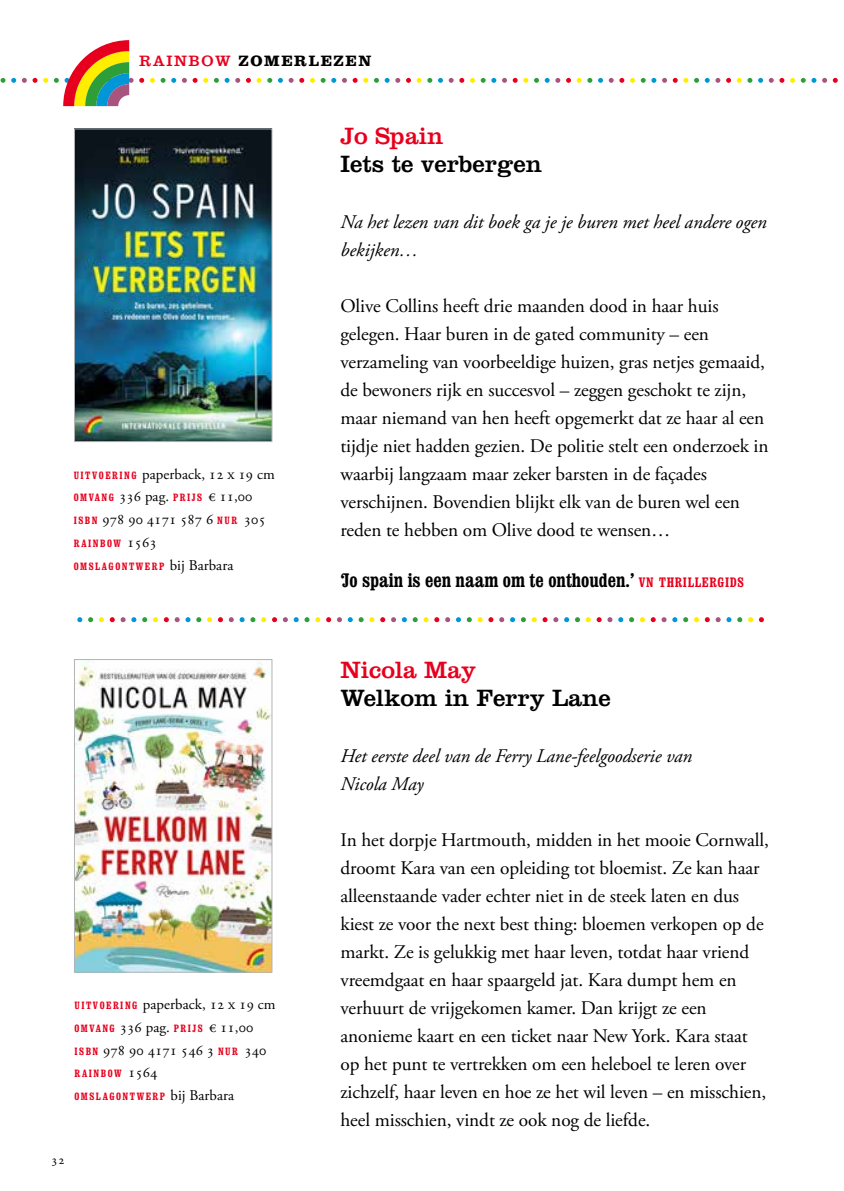
<style>
.page{position:relative;width:844px;height:1191px;background:#fff}
.page>*{position:absolute;margin:0;border:0;box-sizing:border-box;transform-origin:0 0}
.t1{font:24.5px "Clarendon";color:#000}
.t2{font:24.5px "Clarendon";color:#e7001d}
.t3{font:19.25px/28px "Adobe Garamond Pro";letter-spacing:-.005em;color:#000}
.t4{font:italic 19.25px/28px "Adobe Garamond Pro";letter-spacing:-.005em;color:#000}
.t5{font:700 condensed 19.25px "Clarendon BT";color:#000}
.t6{font:700 15.58px "Clarendon";letter-spacing:.1em;color:#000}
.t7{font:14.88px/22.8px "Adobe Garamond Pro";letter-spacing:.005em;color:#000}
.t8{font:12.25px "Minion Pro";color:#000}
.t9{font:700 condensed 10.33px "Clarendon BT";letter-spacing:.145em;color:#e7001d}
.s1{font-weight:400;color:#e7001d}
.s2{font-family:"Clarendon BT";font-weight:700;font-stretch:condensed;font-size:10.33px;color:#e7001d}
.s3{font-family:"Adobe Garamond Pro";font-weight:400;font-stretch:normal;font-size:14.88px;color:#000}
.s4{font-size:13.47px;color:#e7001d}
</style>
<div class="page">
<svg style="left:832px;top:78px;width:5px;height:5px"></svg>
<svg style="left:811px;top:78px;width:15px;height:5px"></svg>
<svg style="left:800px;top:78px;width:5px;height:5px"></svg>
<svg style="left:779px;top:78px;width:15px;height:5px"></svg>
<svg style="left:768px;top:78px;width:5px;height:5px"></svg>
<svg style="left:747px;top:78px;width:15px;height:5px"></svg>
<svg style="left:736px;top:78px;width:5px;height:5px"></svg>
<svg style="left:726px;top:78px;width:4px;height:5px"></svg>
<svg style="left:715px;top:78px;width:5px;height:5px"></svg>
<svg style="left:704px;top:78px;width:5px;height:5px"></svg>
<svg style="left:694px;top:78px;width:4px;height:5px"></svg>
<svg style="left:683px;top:78px;width:5px;height:5px"></svg>
<svg style="left:662px;top:78px;width:15px;height:5px"></svg>
<svg style="left:651px;top:78px;width:5px;height:5px"></svg>
<svg style="left:630px;top:78px;width:15px;height:5px"></svg>
<svg style="left:619px;top:78px;width:5px;height:5px"></svg>
<svg style="left:598px;top:78px;width:15px;height:5px"></svg>
<svg style="left:587px;top:78px;width:5px;height:5px"></svg>
<svg style="left:566px;top:78px;width:15px;height:5px"></svg>
<svg style="left:555px;top:78px;width:5px;height:5px"></svg>
<svg style="left:534px;top:78px;width:15px;height:5px"></svg>
<svg style="left:523px;top:78px;width:5px;height:5px"></svg>
<svg style="left:502px;top:78px;width:15px;height:5px"></svg>
<svg style="left:491px;top:78px;width:5px;height:5px"></svg>
<svg style="left:470px;top:78px;width:15px;height:5px"></svg>
<svg style="left:459px;top:78px;width:5px;height:5px"></svg>
<svg style="left:438px;top:78px;width:15px;height:5px"></svg>
<svg style="left:427px;top:78px;width:5px;height:5px"></svg>
<svg style="left:406px;top:78px;width:15px;height:5px"></svg>
<svg style="left:395px;top:78px;width:5px;height:5px"></svg>
<svg style="left:374px;top:78px;width:15px;height:5px"></svg>
<svg style="left:363px;top:78px;width:5px;height:5px"></svg>
<svg style="left:342px;top:78px;width:15px;height:5px"></svg>
<svg style="left:331px;top:78px;width:5px;height:5px"></svg>
<svg style="left:310px;top:78px;width:15px;height:5px"></svg>
<svg style="left:299px;top:78px;width:5px;height:5px"></svg>
<svg style="left:278px;top:78px;width:15px;height:5px"></svg>
<svg style="left:267px;top:78px;width:5px;height:5px"></svg>
<svg style="left:246px;top:78px;width:15px;height:5px"></svg>
<svg style="left:235px;top:78px;width:5px;height:5px"></svg>
<svg style="left:214px;top:78px;width:15px;height:5px"></svg>
<svg style="left:203px;top:78px;width:5px;height:5px"></svg>
<svg style="left:182px;top:78px;width:15px;height:5px"></svg>
<svg style="left:171px;top:78px;width:5px;height:5px"></svg>
<svg style="left:150px;top:78px;width:15px;height:5px"></svg>
<svg style="left:139px;top:78px;width:5px;height:5px"></svg>
<svg style="left:43px;top:78px;width:5px;height:5px"></svg>
<svg style="left:33px;top:78px;width:4px;height:5px"></svg>
<svg style="left:22px;top:78px;width:5px;height:5px"></svg>
<svg style="left:1px;top:78px;width:15px;height:5px"></svg>
<svg style="left:54px;top:40px;width:79px;height:66px"></svg>
<img style="left:76px;top:661px;width:194px;height:309px">
<div style="left:74px;top:659px;width:198px;height:313px;border:1px solid #b1b4b4"></div>
<img style="left:76px;top:131px;width:194px;height:309px">
<div style="left:74px;top:129px;width:198px;height:313px;border:1px solid #b1b4b4"></div>
<svg style="left:77px;top:617px;width:5px;height:5px"></svg>
<svg style="left:88px;top:617px;width:5px;height:5px"></svg>
<svg style="left:99px;top:617px;width:5px;height:5px"></svg>
<svg style="left:110px;top:617px;width:26px;height:5px"></svg>
<svg style="left:142px;top:617px;width:5px;height:5px"></svg>
<svg style="left:153px;top:617px;width:5px;height:5px"></svg>
<svg style="left:164px;top:617px;width:5px;height:5px"></svg>
<svg style="left:175px;top:617px;width:15px;height:5px"></svg>
<svg style="left:196px;top:617px;width:5px;height:5px"></svg>
<svg style="left:207px;top:617px;width:5px;height:5px"></svg>
<svg style="left:218px;top:617px;width:5px;height:5px"></svg>
<svg style="left:229px;top:617px;width:15px;height:5px"></svg>
<svg style="left:250px;top:617px;width:5px;height:5px"></svg>
<svg style="left:261px;top:617px;width:5px;height:5px"></svg>
<svg style="left:272px;top:617px;width:5px;height:5px"></svg>
<svg style="left:283px;top:617px;width:15px;height:5px"></svg>
<svg style="left:304px;top:617px;width:5px;height:5px"></svg>
<svg style="left:315px;top:617px;width:5px;height:5px"></svg>
<svg style="left:326px;top:617px;width:5px;height:5px"></svg>
<svg style="left:337px;top:617px;width:5px;height:5px"></svg>
<svg style="left:348px;top:617px;width:15px;height:5px"></svg>
<svg style="left:369px;top:617px;width:5px;height:5px"></svg>
<svg style="left:380px;top:617px;width:5px;height:5px"></svg>
<svg style="left:391px;top:617px;width:5px;height:5px"></svg>
<svg style="left:402px;top:617px;width:15px;height:5px"></svg>
<svg style="left:423px;top:617px;width:5px;height:5px"></svg>
<svg style="left:434px;top:617px;width:5px;height:5px"></svg>
<svg style="left:445px;top:617px;width:5px;height:5px"></svg>
<svg style="left:456px;top:617px;width:15px;height:5px"></svg>
<svg style="left:477px;top:617px;width:5px;height:5px"></svg>
<svg style="left:488px;top:617px;width:5px;height:5px"></svg>
<svg style="left:499px;top:617px;width:5px;height:5px"></svg>
<svg style="left:510px;top:617px;width:26px;height:5px"></svg>
<svg style="left:542px;top:617px;width:5px;height:5px"></svg>
<svg style="left:553px;top:617px;width:5px;height:5px"></svg>
<svg style="left:564px;top:617px;width:5px;height:5px"></svg>
<svg style="left:575px;top:617px;width:15px;height:5px"></svg>
<svg style="left:596px;top:617px;width:5px;height:5px"></svg>
<svg style="left:607px;top:617px;width:5px;height:5px"></svg>
<svg style="left:618px;top:617px;width:5px;height:5px"></svg>
<svg style="left:629px;top:617px;width:15px;height:5px"></svg>
<svg style="left:650px;top:617px;width:5px;height:5px"></svg>
<svg style="left:661px;top:617px;width:5px;height:5px"></svg>
<svg style="left:672px;top:617px;width:5px;height:5px"></svg>
<svg style="left:683px;top:617px;width:15px;height:5px"></svg>
<svg style="left:704px;top:617px;width:5px;height:5px"></svg>
<svg style="left:715px;top:617px;width:5px;height:5px"></svg>
<svg style="left:726px;top:617px;width:5px;height:5px"></svg>
<svg style="left:737px;top:617px;width:26px;height:5px"></svg>
<p class="t6" style="left:139px;top:51px;width:234px"><span class="s1">RAINBOW</span> ZOMERLEZEN</p>
<p class="t7" style="left:74px;top:463px;width:202px"><span class="s2">U I T V O E R I N G</span> paperback, 12 x 19 cm<br><span class="s2">OMVANG</span> 336 pag. <span class="s2">PRIJS</span> €11,00<br><span class="s2">I S B N</span> 978 90 4171 587 6 <span class="s2">N U R</span> 305</p>
<p class="t9" style="left:74px;top:537px;width:84px">RAINBOW <span class="s3">1563</span></p>
<p class="t9" style="left:74px;top:559px;width:161px">OMSLAGONTWERP <span class="s3">bij Barbara</span></p>
<p class="t2" style="left:340px;top:121px;width:104px">Jo Spain</p>
<p class="t1" style="left:340px;top:149px;width:203px">Iets te verbergen</p>
<p class="t4" style="left:340px;top:208px;width:428px">Na het lezen van dit boek ga je je buren met heel andere ogen bekijken…</p>
<p class="t3" style="left:340px;top:292px;width:429px">Olive Collins heeft drie maanden dood in haar huis gelegen. Haar buren in de gated community – een verzameling van voorbeeldige huizen, gras netjes gemaaid, de bewoners rijk en succesvol – zeggen geschokt te zijn, maar niemand van hen heeft opgemerkt dat ze haar al een tijdje niet hadden gezien. De politie stelt een onderzoek in waarbij langzaam maar zeker barsten in de façades verschijnen. Bovendien blijkt elk van de buren wel een reden te hebben om Olive dood te wensen…</p>
<p class="t5" style="left:340px;top:568px;width:404px">‘Jo spain is een naam om te onthouden.’ <span class="s4">VN THRILLERGIDS</span></p>
<p class="t7" style="left:74px;top:993px;width:202px"><span class="s2">U I T V O E R I N G</span> paperback, 12 x 19 cm<br><span class="s2">OMVANG</span> 336 pag. <span class="s2">PRIJS</span> €11,00<br><span class="s2">I S B N</span> 978 90 4171 546 3 <span class="s2">N U R</span> 340</p>
<p class="t9" style="left:74px;top:1067px;width:84px">RAINBOW <span class="s3">1564</span></p>
<p class="t9" style="left:74px;top:1090px;width:161px">OMSLAGONTWERP <span class="s3">bij Barbara</span></p>
<p class="t8" style="left:51px;top:1151px;width:15px">32</p>
<p class="t2" style="left:340px;top:655px;width:137px">Nicola May</p>
<p class="t1" style="left:340px;top:683px;width:272px">Welkom in Ferry Lane</p>
<p class="t4" style="left:340px;top:742px;width:353px">Het eerste deel van de Ferry Lane-feelgoodserie van<br>Nicola May</p>
<p class="t3" style="left:340px;top:826px;width:430px">In het dorpje Hartmouth, midden in het mooie Cornwall, droomt Kara van een opleiding tot bloemist. Ze kan haar alleenstaande vader echter niet in de steek laten en dus kiest ze voor the next best thing: bloemen verkopen op de markt. Ze is gelukkig met haar leven, totdat haar vriend vreemdgaat en haar spaargeld jat. Kara dumpt hem en verhuurt de vrijgekomen kamer. Dan krijgt ze een anonieme kaart en een ticket naar New York. Kara staat op het punt te vertrekken om een heleboel te leren over zichzelf, haar leven en hoe ze het wil leven – en misschien, heel misschien, vindt ze ook nog de liefde.</p>
</div>
